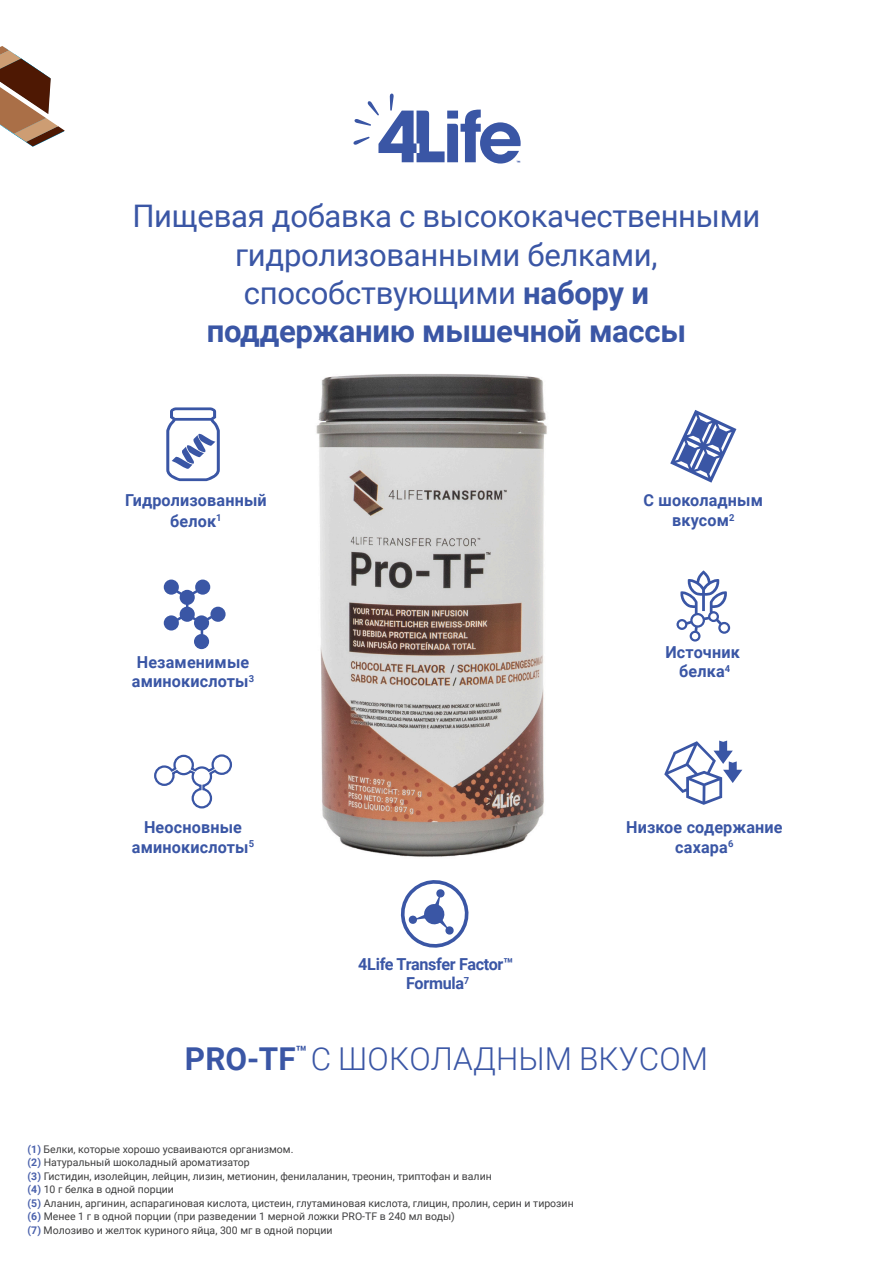
<style>
.page{position:relative;width:893px;height:1263px;background:#fff}
.page>*{position:absolute;margin:0;border:0;box-sizing:border-box;transform-origin:0 0}
.t1{font:300 31.5px "Roboto";letter-spacing:.005em;color:#3a56a5}
.t2{font:31.05px/38.2px "Roboto";letter-spacing:-.01em;color:#3a56a5;text-align:center}
.t3{font:700 31.05px "Roboto";letter-spacing:-.01em;color:#3a56a5}
.t4{font:700 16.5px "Roboto";letter-spacing:.01em;color:#3a56a5}
.t5{font:700 16.5px "Roboto";letter-spacing:-.02em;color:#3a56a5}
.t6{font:10.5px "Roboto";color:#3e3e3f}
.s1{font-weight:700}
.s2{font-weight:700;color:#4a61ac}
</style>
<div class="page">
<img style="left:163px;top:374px;width:580px;height:483px">
<svg style="left:0;top:46px;width:65px;height:101px"></svg>
<svg style="left:400px;top:880px;width:69px;height:68px"></svg>
<svg style="left:353px;top:94px;width:168px;height:70px"></svg>
<svg style="left:166px;top:407px;width:54px;height:74px"></svg>
<svg style="left:164px;top:579px;width:62px;height:70px"></svg>
<svg style="left:154px;top:753px;width:79px;height:57px"></svg>
<svg style="left:664px;top:740px;width:78px;height:65px"></svg>
<svg style="left:676px;top:570px;width:54px;height:72px"></svg>
<svg style="left:670px;top:410px;width:66px;height:73px"></svg>
<p class="t2" style="left:132px;top:196px;width:629px">Пищевая добавка с высококачественными гидролизованными белками,</p>
<p class="t2" style="left:244px;top:273px;width:407px">способствующими <span class="s1">набору и</span></p>
<p class="t3" style="left:207px;top:309px;width:481px">поддержанию мышечной массы</p>
<p class="t4" style="left:125px;top:489px;width:143px">Гидролизованный</p>
<p class="t4" style="left:170px;top:509px;width:53px">белок<sup>1</sup></p>
<p class="t4" style="left:137px;top:650px;width:114px">Незаменимые</p>
<p class="t4" style="left:132px;top:670px;width:124px">аминокислоты<sup>3</sup></p>
<p class="t4" style="left:144px;top:815px;width:99px">Неосновные</p>
<p class="t4" style="left:132px;top:835px;width:124px">аминокислоты<sup>5</sup></p>
<p class="t5" style="left:358px;top:952px;width:157px">4Life Transfer Factor™</p>
<p class="t5" style="left:406px;top:972px;width:64px">Formula<sup>7</sup></p>
<p class="t4" style="left:644px;top:488px;width:121px">С шоколадным</p>
<p class="t4" style="left:672px;top:509px;width:64px">вкусом<sup>2</sup></p>
<p class="t4" style="left:665px;top:640px;width:76px">Источник</p>
<p class="t4" style="left:679px;top:660px;width:53px">белка<sup>4</sup></p>
<p class="t4" style="left:626px;top:816px;width:158px">Низкое содержание</p>
<p class="t4" style="left:675px;top:835px;width:60px">сахара<sup>6</sup></p>
<p class="t1" style="left:185px;top:1036px;width:525px"><span class="s1">PRO-TF</span><sup>™</sup> С ШОКОЛАДНЫМ ВКУСОМ</p>
<p class="t6" style="left:28px;top:1141px;width:267px"><span class="s2">(1)</span> Белки, которые хорошо усваиваются организмом.</p>
<p class="t6" style="left:28px;top:1155px;width:224px"><span class="s2">(2)</span> Натуральный шоколадный ароматизатор</p>
<p class="t6" style="left:28px;top:1168px;width:466px"><span class="s2">(3)</span> Гистидин, изолейцин, лейцин, лизин, метионин, фенилаланин, треонин, триптофан и валин</p>
<p class="t6" style="left:28px;top:1182px;width:148px"><span class="s2">(4)</span> 10 г белка в одной порции</p>
<p class="t6" style="left:28px;top:1195px;width:548px"><span class="s2">(5)</span> Аланин, аргинин, аспарагиновая кислота, цистеин, глутаминовая кислота, глицин, пролин, серин и тирозин</p>
<p class="t6" style="left:28px;top:1209px;width:429px"><span class="s2">(6)</span> Менее 1 г в одной порции (при разведении 1 мерной ложки PRO-TF в 240 мл воды)</p>
<p class="t6" style="left:28px;top:1222px;width:306px"><span class="s2">(7)</span> Молозиво и желток куриного яйца, 300 мг в одной порции</p>
</div>
